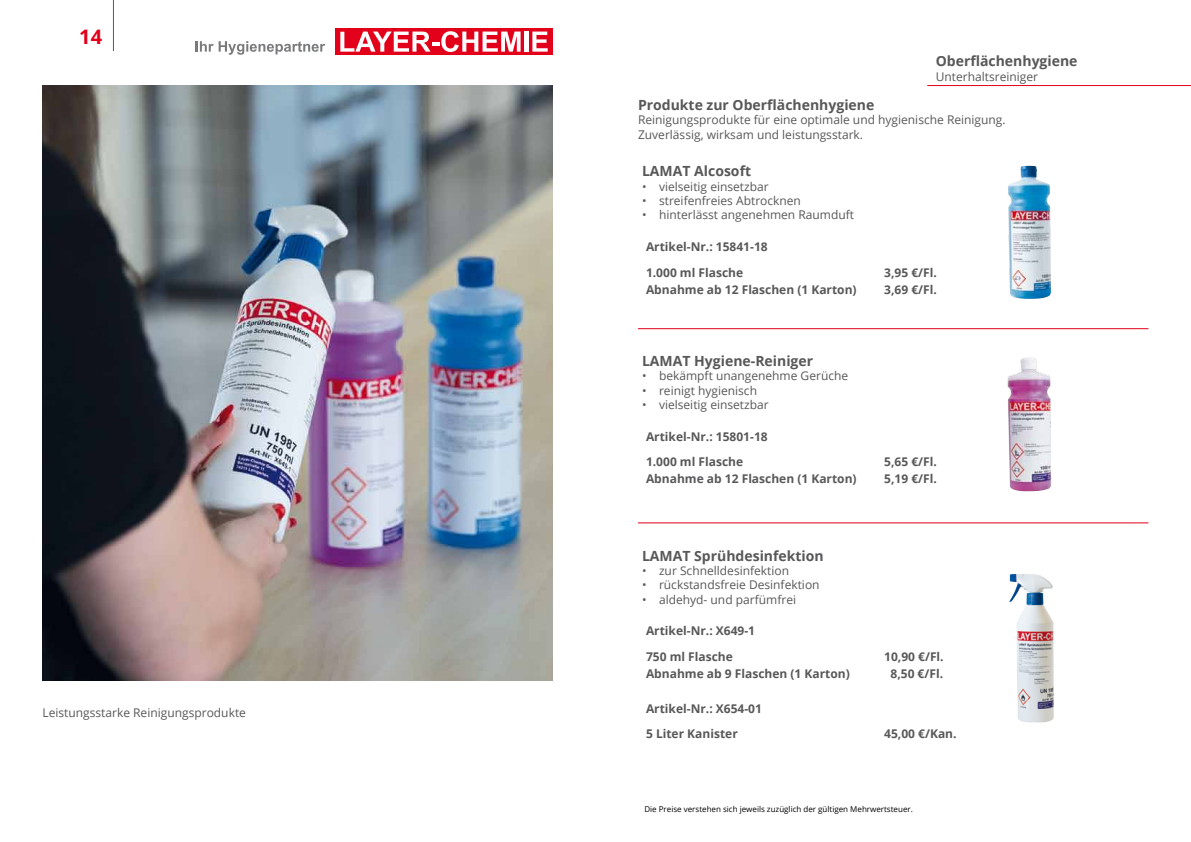
<style>
.page{position:relative;width:1191px;height:842px;background:#fff}
.page>*{position:absolute;margin:0;border:0;box-sizing:border-box;transform-origin:0 0}
.t1{font:700 20px "Open Sans";color:#e2001a}
.t2{font:700 14px "Open Sans";color:#58585a}
.t3{font:12px/14.4px "Open Sans";color:#58585a}
.t4{font:700 12px/25.7px "Open Sans";color:#58585a}
.t5{font:8px "Open Sans";color:#000}
</style>
<div class="page">
<hr style="left:113px;top:0;width:1px;height:51px;background:#58585a">
<div style="left:335px;top:28px;width:218px;height:27px;background:#e2001a"></div>
<svg style="left:340px;top:31px;width:180px;height:21px"></svg>
<hr style="left:524px;top:32px;width:4px;height:20px;background:#fff">
<svg style="left:532px;top:32px;width:15px;height:20px"></svg>
<svg style="left:196px;top:41px;width:129px;height:14px"></svg>
<img style="left:43px;top:85px;width:510px;height:595px">
<hr style="left:927px;top:85px;width:264px;height:1px;background:#e2001a">
<hr style="left:638px;top:328px;width:510px;height:1px;background:#e2001a">
<img style="left:1008px;top:166px;width:43px;height:133px">
<img style="left:1007px;top:357px;width:44px;height:134px">
<img style="left:1009px;top:574px;width:45px;height:148px">
<hr style="left:638px;top:523px;width:510px;height:1px;background:#e2001a">
<h1 class="t1" style="left:79px;top:22px;width:24px">14</h1>
<p class="t3" style="left:43px;top:705px;width:205px">Leistungsstarke Reinigungsprodukte</p>
<p class="t2" style="left:935px;top:51px;width:143px">Oberflächenhygiene</p>
<p class="t3" style="left:935px;top:69px;width:104px">Unterhaltsreiniger</p>
<p class="t2" style="left:638px;top:95px;width:238px">Produkte zur Oberflächenhygiene</p>
<p class="t3" style="left:638px;top:112px;width:369px">Reinigungsprodukte für eine optimale und hygienische Reinigung.<br>Zuverlässig, wirksam und leistungsstark.</p>
<p class="t2" style="left:642px;top:161px;width:111px">LAMAT Alcosoft</p>
<p class="t3" style="left:642px;top:179px;width:128px">• vielseitig einsetzbar</p>
<p class="t3" style="left:642px;top:193px;width:160px">• streifenfreies Abtrocknen</p>
<p class="t3" style="left:642px;top:207px;width:213px">• hinterlässt angenehmen Raumduft</p>
<p class="t4" style="left:646px;top:233px;width:123px">Artikel-Nr.: 15841-18<br>1.000 ml Flasche</p>
<p class="t4" style="left:884px;top:259px;width:54px">3,95 €/Fl.</p>
<p class="t4" style="left:646px;top:276px;width:212px">Abnahme ab 12 Flaschen (1 Karton)</p>
<p class="t4" style="left:884px;top:276px;width:54px">3,69 €/Fl.</p>
<p class="t2" style="left:642px;top:351px;width:173px">LAMAT Hygiene-Reiniger</p>
<p class="t3" style="left:642px;top:368px;width:208px">• bekämpft unangenehme Gerüche</p>
<p class="t3" style="left:642px;top:383px;width:116px">• reinigt hygienisch</p>
<p class="t3" style="left:642px;top:397px;width:128px">• vielseitig einsetzbar</p>
<p class="t4" style="left:646px;top:423px;width:123px">Artikel-Nr.: 15801-18<br>1.000 ml Flasche</p>
<p class="t4" style="left:884px;top:449px;width:54px">5,65 €/Fl.</p>
<p class="t4" style="left:646px;top:466px;width:212px">Abnahme ab 12 Flaschen (1 Karton)</p>
<p class="t4" style="left:884px;top:466px;width:54px">5,19 €/Fl.</p>
<p class="t2" style="left:642px;top:545px;width:183px">LAMAT Sprühdesinfektion</p>
<p class="t3" style="left:642px;top:563px;width:149px">• zur Schnelldesinfektion</p>
<p class="t3" style="left:642px;top:577px;width:179px">• rückstandsfreie Desinfektion</p>
<p class="t3" style="left:642px;top:592px;width:156px">• aldehyd- und parfümfrei</p>
<p class="t4" style="left:646px;top:618px;width:111px">Artikel-Nr.: X649-1<br>750 ml Flasche</p>
<p class="t4" style="left:884px;top:643px;width:61px">10,90 €/Fl.</p>
<p class="t4" style="left:646px;top:661px;width:205px">Abnahme ab 9 Flaschen (1 Karton)</p>
<p class="t4" style="left:890px;top:661px;width:54px">8,50 €/Fl.</p>
<p class="t4" style="left:646px;top:695px;width:117px">Artikel-Nr.: X654-01<br>5 Liter Kanister</p>
<p class="t4" style="left:884px;top:721px;width:74px">45,00 €/Kan.</p>
<p class="t5" style="left:644px;top:804px;width:270px">Die Preise verstehen sich jeweils zuzüglich der gültigen Mehrwertsteuer.</p>
</div>
